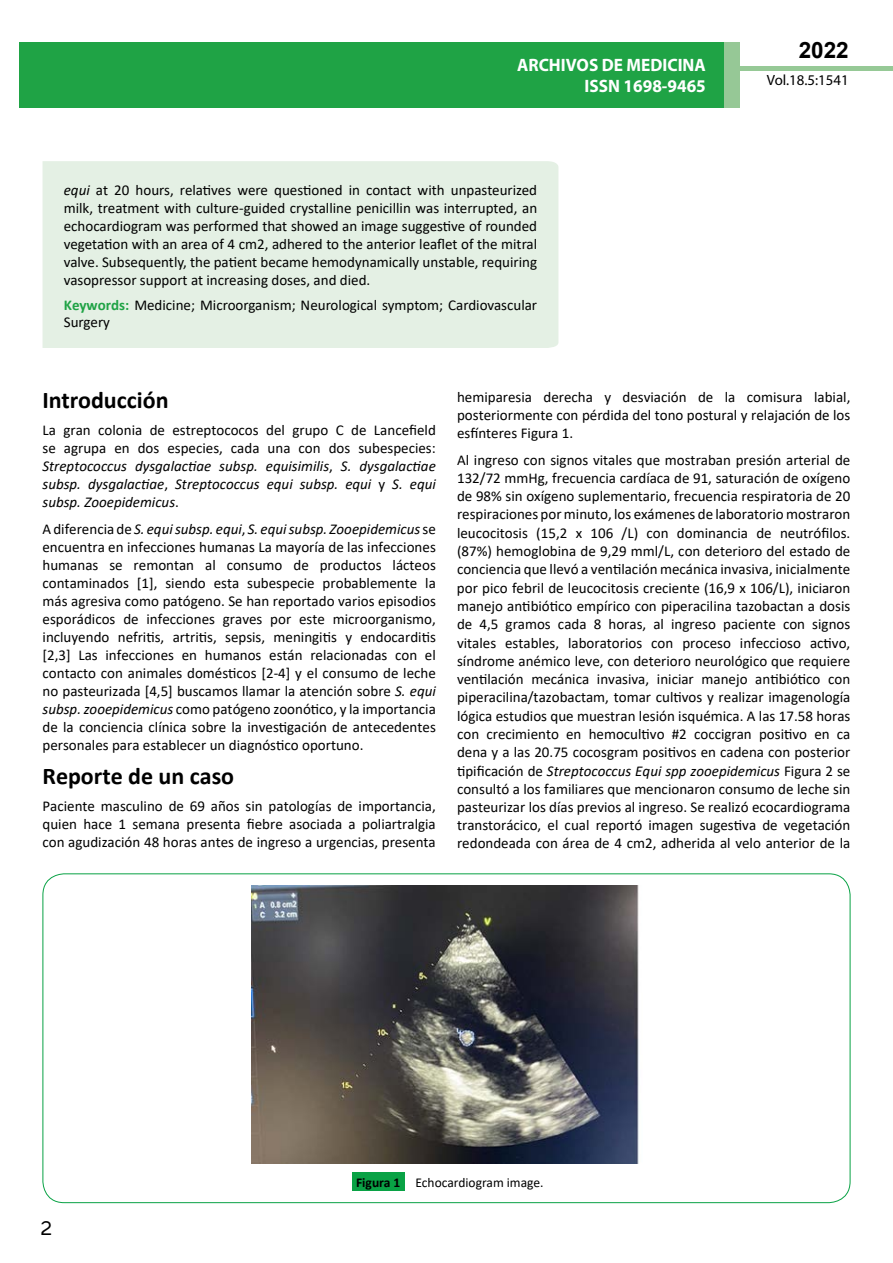
<style>
.page{position:relative;width:893px;height:1263px;background:#fff}
.page>*{position:absolute;margin:0;border:0;box-sizing:border-box;transform-origin:0 0}
.t1{font:25.5px "Tunga";color:#000}
.t2{font:700 24px "Calibri";color:#000}
.t3{font:700 22.5px "Arial";color:#000}
.t4{font:700 18px/21.6px "Myriad Pro";color:#fff;text-align:right;scale:.96 1}
.t5{font:15px/18px "Calibri";color:#000;text-align:justify}
.t6{font:italic 15px/18px "Calibri";color:#000;text-align:justify}
.t7{font:14.85px "Myriad Pro";color:#000}
.t8{font:13.5px "Calibri";color:#000}
.s1{font-style:italic}
.s2{font-weight:700;color:#1fa345}
.s3{font-style:normal}
.s4{font-weight:700}
</style>
<div class="page">
<div style="left:722px;top:66px;width:171px;height:5px;background:#96c996"></div>
<div style="left:19px;top:42px;width:706px;height:66px;background:#1fa345"></div>
<div style="left:725px;top:42px;width:15px;height:66px;background:#96c896"></div>
<div style="left:43px;top:161px;width:515px;height:187px;background:#e4f0e4"></div>
<div style="left:352px;top:1173px;width:53px;height:18px;background:#09a245"></div>
<img style="left:251px;top:886px;width:388px;height:277px">
<p class="t4" style="left:517px;top:53px;width:198px">ARCHIVOS DE MEDICINA<br>ISSN 1698-9465</p>
<p class="t5" style="left:64px;top:181px;width:475px"><span class="s1">equi</span> at 20 hours, relatives were questioned in contact with unpasteurized milk, treatment with culture-guided crystalline penicillin was interrupted, an echocardiogram was performed that showed an image suggestive of rounded vegetation with an area of 4 cm2, adhered to the anterior leaflet of the mitral valve. Subsequently, the patient became hemodynamically unstable, requiring vasopressor support at increasing doses, and died.</p>
<p class="t5" style="left:64px;top:297px;width:475px;line-height:16.5px"><span class="s2">Keywords:</span> Medicine; Microorganism; Neurological symptom; Cardiovascular<br>Surgery</p>
<h3 class="t3" style="left:799px;top:35px;width:52px">2022</h3>
<p class="t7" style="left:767px;top:71px;width:83px">Vol.18.5:1541</p>
<h2 class="t2" style="left:43px;top:384px;width:128px">Introducción</h2>
<p class="t6" style="left:43px;top:420px;width:395px"><span class="s3">La gran colonia de estreptococos del grupo C de Lancefield se agrupa en dos especies, cada una con dos subespecies:<br></span>Streptococcus dysgalactiae subsp. equisimilis<span class="s3">,</span> S. dysgalactiae subsp. dysgalactiae<span class="s3">,</span> Streptococcus equi subsp. equi <span class="s3">y</span> S. equi subsp. Zooepidemicus<span class="s3">.</span></p>
<p class="t5" style="left:43px;top:519px;width:395px">A diferencia de <span class="s1">S. equi subsp. equi</span>, <span class="s1">S. equi subsp. Zooepidemicus</span> se encuentra en infecciones humanas La mayoría de las infecciones humanas se remontan al consumo de productos lácteos contaminados [1], siendo esta subespecie probablemente la más agresiva como patógeno. Se han reportado varios episodios esporádicos de infecciones graves por este microorganismo, incluyendo nefritis, artritis, sepsis, meningitis y endocarditis [2,3] Las infecciones en humanos están relacionadas con el contacto con animales domésticos [2-4] y el consumo de leche no pasteurizada [4,5] buscamos llamar la atención sobre <span class="s1">S. equi subsp. zooepidemicus</span> como patógeno zoonótico, y la importancia de la conciencia clínica sobre la investigación de antecedentes personales para establecer un diagnóstico oportuno.</p>
<h2 class="t2" style="left:43px;top:759px;width:193px">Reporte de un caso</h2>
<p class="t5" style="left:42px;top:797px;width:395px">Paciente masculino de 69 años sin patologías de importancia, quien hace 1 semana presenta fiebre asociada a poliartralgia con agudización 48 horas antes de ingreso a urgencias, presenta</p>
<p class="t5" style="left:457px;top:387px;width:395px">hemiparesia derecha y desviación de la comisura labial, posteriormente con pérdida del tono postural y relajación de los esfínteres Figura 1.</p>
<p class="t5" style="left:457px;top:450px;width:395px">Al ingreso con signos vitales que mostraban presión arterial de 132/72 mmHg, frecuencia cardíaca de 91, saturación de oxígeno de 98% sin oxígeno suplementario, frecuencia respiratoria de 20 respiraciones por minuto, los exámenes de laboratorio mostraron leucocitosis (15,2 x 106 /L) con dominancia de neutrófilos. (87%) hemoglobina de 9,29 mml/L, con deterioro del estado de conciencia que llevó a ventilación mecánica invasiva, inicialmente por pico febril de leucocitosis creciente (16,9 x 106/L), iniciaron manejo antibiótico empírico con piperacilina tazobactan a dosis de 4,5 gramos cada 8 horas, al ingreso paciente con signos vitales estables, laboratorios con proceso infeccioso activo, síndrome anémico leve, con deterioro neurológico que requiere ventilación mecánica invasiva, iniciar manejo antibiótico con piperacilina/tazobactam, tomar cultivos y realizar imagenología lógica estudios que muestran lesión isquémica. A las 17.58 horas con crecimiento en hemocultivo #2 coccigran positivo en ca dena y a las 20.75 cocosgram positivos en cadena con posterior tipificación de <span class="s1">Streptococcus Equi spp zooepidemicus</span> Figura 2 se consultó a los familiares que mencionaron consumo de leche sin pasteurizar los días previos al ingreso. Se realizó ecocardiograma transtorácico, el cual reportó imagen sugestiva de vegetación redondeada con área de 4 cm2, adherida al velo anterior de la</p>
<h1 class="t1" style="left:41px;top:1211px;width:13px">2</h1>
<p class="t8" style="left:356px;top:1173px;width:189px"><span class="s4">Figura 1</span> Echocardiogram image.</p>
</div>
